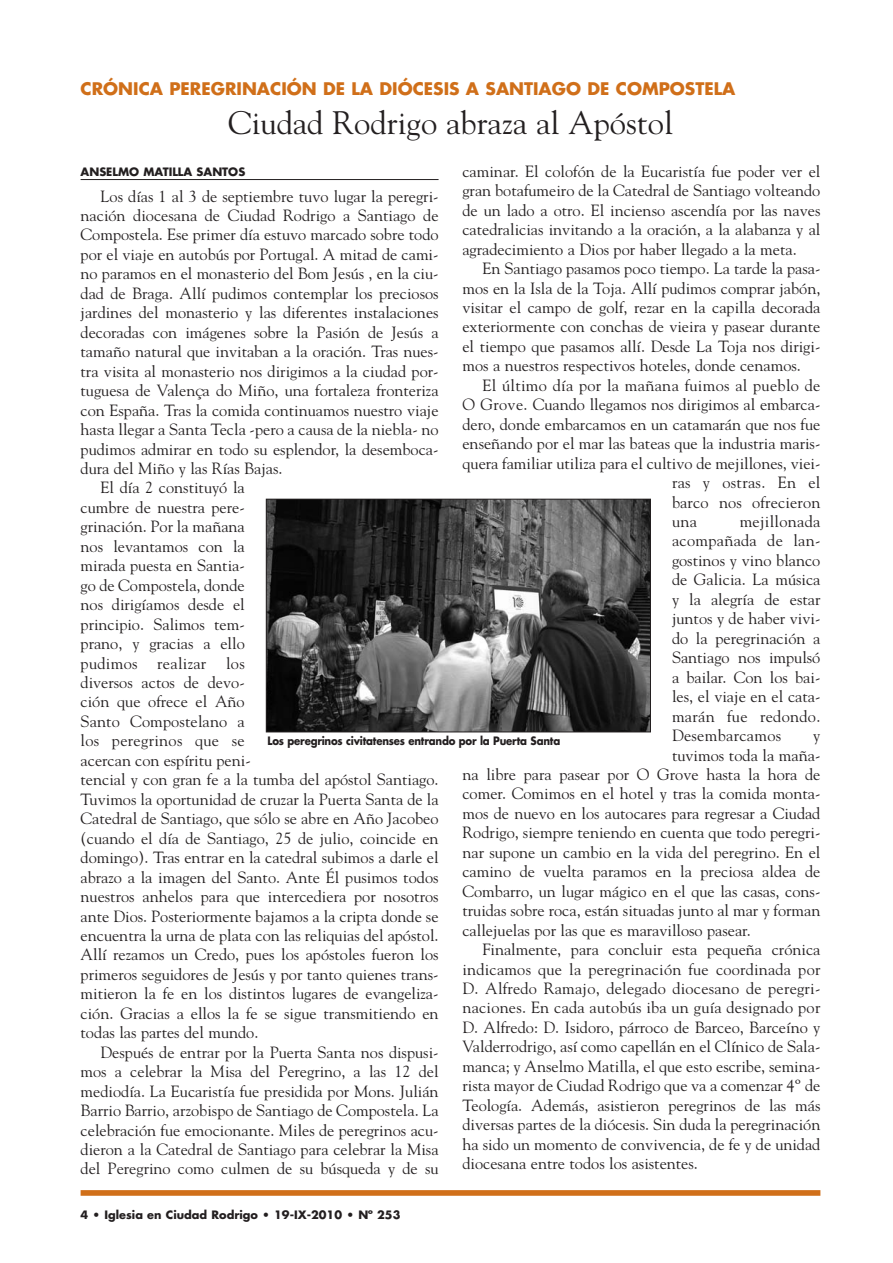
<style>
.page{position:relative;width:893px;height:1263px;background:#fff}
.page>*{position:absolute;margin:0;border:0;box-sizing:border-box;transform-origin:0 0}
.t1{font:32.4px "Goudy";color:#231f20}
.t2{font:700 16.95px "Futura";color:#d06f19}
.t3{font:16.2px/19.5px "Goudy";color:#231f20;text-align:justify}
.t4{font:16.2px "Goudy";letter-spacing:.02em;color:#231f20}
.t5{font:700 11.25px "Futura";color:#231f20}
.t6{font:700 11.25px "Futura";letter-spacing:-.02em;color:#231f20;scale:.9 1}
</style>
<div class="page">
<hr style="left:81px;top:179px;width:357px;height:1px;background:#231f20">
<div style="left:81px;top:1190px;width:739px;height:6px;background:#d06f19"></div>
<img style="left:268px;top:501px;width:380px;height:229px">
<div style="left:266px;top:499px;width:384px;height:233px;border:1px solid #231f20"></div>
<p class="t2" style="left:81px;top:80px;width:656px">CRÓNICA PEREGRINACIÓN DE LA DIÓCESIS A SANTIAGO DE COMPOSTELA</p>
<h1 class="t1" style="left:228px;top:110px;width:446px">Ciudad Rodrigo abraza al Apóstol</h1>
<p class="t3" style="left:462px;top:163px;width:359px">caminar. El colofón de la Eucaristía fue poder ver el gran botafumeiro de la Catedral de Santiago volteando de un lado a otro. El incienso ascendía por las naves catedralicias invitando a la oración, a la alabanza y al agradecimiento a Dios por haber llegado a la meta.</p>
<p class="t3" style="left:462px;top:260px;width:359px;text-indent:20px">En Santiago pasamos poco tiempo. La tarde la pasa&shy;mos en la Isla de la Toja. Allí pudimos comprar jabón, visitar el campo de golf, rezar en la capilla decorada exteriormente con conchas de vieira y pasear durante el tiempo que pasamos allí. Desde La Toja nos dirigi&shy;mos a nuestros respectivos hoteles, donde cenamos.</p>
<p class="t4" style="left:482px;top:379px;width:339px">El último día por la mañana fuimos al pueblo de</p>
<p class="t3" style="left:462px;top:396px;width:359px">O Grove. Cuando llegamos nos dirigimos al embarca-</p>
<p class="t3" style="left:462px;top:416px;width:359px">dero, donde embarcamos en un catamarán que nos fue</p>
<p class="t3" style="left:462px;top:435px;width:359px">enseñando por el mar las bateas que la industria maris-</p>
<p class="t3" style="left:462px;top:455px;width:359px">quera familiar utiliza para el cultivo de mejillones, viei-</p>
<p class="t4" style="left:672px;top:476px;width:150px">ras y ostras. En el</p>
<p class="t3" style="left:672px;top:493px;width:150px">barco nos ofrecieron</p>
<p class="t3" style="left:672px;top:513px;width:26px">una</p>
<p class="t5" style="left:81px;top:167px;width:166px">ANSELMO MATILLA SANTOS</p>
<p class="t3" style="left:101px;top:187px;width:339px">Los días 1 al 3 de septiembre tuvo lugar la peregri-</p>
<p class="t3" style="left:81px;top:207px;width:359px">nación diocesana de Ciudad Rodrigo a Santiago de</p>
<p class="t3" style="left:81px;top:226px;width:359px">Compostela. Ese primer día estuvo marcado sobre todo</p>
<p class="t3" style="left:81px;top:246px;width:359px">por el viaje en autobús por Portugal. A mitad de cami-</p>
<p class="t3" style="left:81px;top:265px;width:359px">no paramos en el monasterio del Bom Jesús , en la ciu-</p>
<p class="t3" style="left:81px;top:285px;width:359px">dad de Braga. Allí pudimos contemplar los preciosos</p>
<p class="t3" style="left:81px;top:304px;width:359px">jardines del monasterio y las diferentes instalaciones</p>
<p class="t3" style="left:81px;top:324px;width:359px">decoradas con imágenes sobre la Pasión de Jesús a</p>
<p class="t3" style="left:81px;top:343px;width:359px">tamaño natural que invitaban a la oración. Tras nues-</p>
<p class="t3" style="left:81px;top:363px;width:359px">tra visita al monasterio nos dirigimos a la ciudad por-</p>
<p class="t3" style="left:81px;top:382px;width:359px">tuguesa de Valença do Miño, una fortaleza fronteriza</p>
<p class="t3" style="left:81px;top:401px;width:359px">con España. Tras la comida continuamos nuestro viaje</p>
<p class="t3" style="left:81px;top:421px;width:359px">hasta llegar a Santa Tecla -pero a causa de la niebla- no</p>
<p class="t3" style="left:81px;top:440px;width:359px">pudimos admirar en todo su esplendor, la desemboca-</p>
<p class="t3" style="left:81px;top:460px;width:203px">dura del Miño y las Rías Bajas.</p>
<p class="t3" style="left:101px;top:479px;width:146px">El día 2 constituyó la</p>
<p class="t3" style="left:81px;top:499px;width:166px">cumbre de nuestra pere-</p>
<p class="t3" style="left:81px;top:518px;width:166px">grinación. Por la mañana</p>
<p class="t3" style="left:81px;top:538px;width:166px">nos levantamos con la</p>
<p class="t3" style="left:81px;top:557px;width:166px">mirada puesta en Santia-</p>
<p class="t3" style="left:81px;top:577px;width:166px">go de Compostela, donde</p>
<p class="t3" style="left:81px;top:596px;width:166px">nos dirigíamos desde el</p>
<p class="t3" style="left:81px;top:616px;width:166px">principio. Salimos tem-</p>
<p class="t3" style="left:81px;top:635px;width:166px">prano, y gracias a ello</p>
<p class="t4" style="left:81px;top:656px;width:166px">pudimos realizar los</p>
<p class="t3" style="left:81px;top:674px;width:166px">diversos actos de devo-</p>
<p class="t3" style="left:81px;top:693px;width:166px">ción que ofrece el Año</p>
<p class="t3" style="left:81px;top:713px;width:166px">Santo Compostelano a</p>
<p class="t4" style="left:81px;top:734px;width:166px">los peregrinos que se</p>
<p class="t3" style="left:81px;top:752px;width:172px">acercan con espíritu peni-</p>
<p class="t3" style="left:81px;top:771px;width:359px">tencial y con gran fe a la tumba del apóstol Santiago.</p>
<p class="t3" style="left:81px;top:791px;width:359px">Tuvimos la oportunidad de cruzar la Puerta Santa de la</p>
<p class="t3" style="left:81px;top:810px;width:359px">Catedral de Santiago, que sólo se abre en Año Jacobeo</p>
<p class="t3" style="left:81px;top:830px;width:359px">(cuando el día de Santiago, 25 de julio, coincide en</p>
<p class="t3" style="left:81px;top:849px;width:359px">domingo). Tras entrar en la catedral subimos a darle el</p>
<p class="t3" style="left:81px;top:868px;width:359px">abrazo a la imagen del Santo. Ante Él pusimos todos</p>
<p class="t3" style="left:81px;top:888px;width:359px">nuestros anhelos para que intercediera por nosotros</p>
<p class="t3" style="left:81px;top:907px;width:359px">ante Dios. Posteriormente bajamos a la cripta donde se</p>
<p class="t3" style="left:81px;top:927px;width:359px">encuentra la urna de plata con las reliquias del apóstol.</p>
<p class="t3" style="left:81px;top:946px;width:359px">Allí rezamos un Credo, pues los apóstoles fueron los</p>
<p class="t3" style="left:81px;top:966px;width:359px">primeros seguidores de Jesús y por tanto quienes trans-</p>
<p class="t3" style="left:81px;top:985px;width:359px">mitieron la fe en los distintos lugares de evangeliza-</p>
<p class="t3" style="left:81px;top:1005px;width:359px">ción. Gracias a ellos la fe se sigue transmitiendo en</p>
<p class="t3" style="left:81px;top:1024px;width:179px">todas las partes del mundo.</p>
<p class="t3" style="left:101px;top:1044px;width:339px">Después de entrar por la Puerta Santa nos dispusi-</p>
<p class="t3" style="left:81px;top:1063px;width:359px">mos a celebrar la Misa del Peregrino, a las 12 del</p>
<p class="t3" style="left:81px;top:1083px;width:359px">mediodía. La Eucaristía fue presidida por Mons. Julián</p>
<p class="t3" style="left:81px;top:1102px;width:359px">Barrio Barrio, arzobispo de Santiago de Compostela. La</p>
<p class="t3" style="left:81px;top:1121px;width:359px">celebración fue emocionante. Miles de peregrinos acu-</p>
<p class="t3" style="left:81px;top:1141px;width:359px">dieron a la Catedral de Santiago para celebrar la Misa</p>
<p class="t3" style="left:81px;top:1160px;width:359px">del Peregrino como culmen de su búsqueda y de su</p>
<p class="t3" style="left:672px;top:513px;width:150px;text-indent:68px">mejillonada acompañada de lan&shy;gostinos y vino blanco de Galicia. La música y la alegría de estar juntos y de haber vivi&shy;do la peregrinación a Santiago nos impulsó a bailar. Con los bai&shy;les, el viaje en el cata&shy;marán fue redondo.<br>Desembarcamos</p>
<p class="t3" style="left:813px;top:727px;width:9px">y</p>
<p class="t3" style="left:672px;top:746px;width:150px">tuvimos toda la maña-</p>
<p class="t3" style="left:462px;top:766px;width:359px">na libre para pasear por O Grove hasta la hora de</p>
<p class="t3" style="left:462px;top:785px;width:359px">comer. Comimos en el hotel y tras la comida monta-</p>
<p class="t3" style="left:462px;top:805px;width:359px">mos de nuevo en los autocares para regresar a Ciudad</p>
<p class="t3" style="left:462px;top:824px;width:359px">Rodrigo, siempre teniendo en cuenta que todo peregri-</p>
<p class="t3" style="left:462px;top:844px;width:359px">nar supone un cambio en la vida del peregrino. En el</p>
<p class="t3" style="left:462px;top:863px;width:359px">camino de vuelta paramos en la preciosa aldea de</p>
<p class="t3" style="left:462px;top:883px;width:359px">Combarro, un lugar mágico en el que las casas, cons-</p>
<p class="t3" style="left:462px;top:902px;width:359px">truidas sobre roca, están situadas junto al mar y forman</p>
<p class="t3" style="left:462px;top:922px;width:290px">callejuelas por las que es maravilloso pasear.</p>
<p class="t3" style="left:482px;top:941px;width:339px">Finalmente, para concluir esta pequeña crónica</p>
<p class="t3" style="left:462px;top:960px;width:359px">indicamos que la peregrinación fue coordinada por</p>
<p class="t3" style="left:462px;top:980px;width:359px">D. Alfredo Ramajo, delegado diocesano de peregri-</p>
<p class="t3" style="left:462px;top:999px;width:359px">naciones. En cada autobús iba un guía designado por</p>
<p class="t3" style="left:462px;top:1019px;width:359px">D. Alfredo: D. Isidoro, párroco de Barceo, Barceíno y</p>
<p class="t3" style="left:462px;top:1038px;width:359px">Valderrodrigo, así como capellán en el Clínico de Sala-</p>
<p class="t3" style="left:462px;top:1058px;width:359px">manca; y Anselmo Matilla, el que esto escribe, semina-</p>
<p class="t3" style="left:462px;top:1077px;width:359px">rista mayor de Ciudad Rodrigo que va a comenzar 4º de</p>
<p class="t3" style="left:462px;top:1097px;width:359px">Teología. Además, asistieron peregrinos de las más</p>
<p class="t3" style="left:462px;top:1116px;width:359px">diversas partes de la diócesis. Sin duda la peregrinación</p>
<p class="t3" style="left:462px;top:1136px;width:359px">ha sido un momento de convivencia, de fe y de unidad</p>
<p class="t3" style="left:462px;top:1155px;width:237px">diocesana entre todos los asistentes.</p>
<p class="t6" style="left:268px;top:736px;width:326px">Los peregrinos civitatenses entrando por la Puerta Santa</p>
<p class="t5" style="left:81px;top:1209px;width:321px">4 • Iglesia en Ciudad Rodrigo • 19-IX-2010 • Nº 253</p>
</div>
